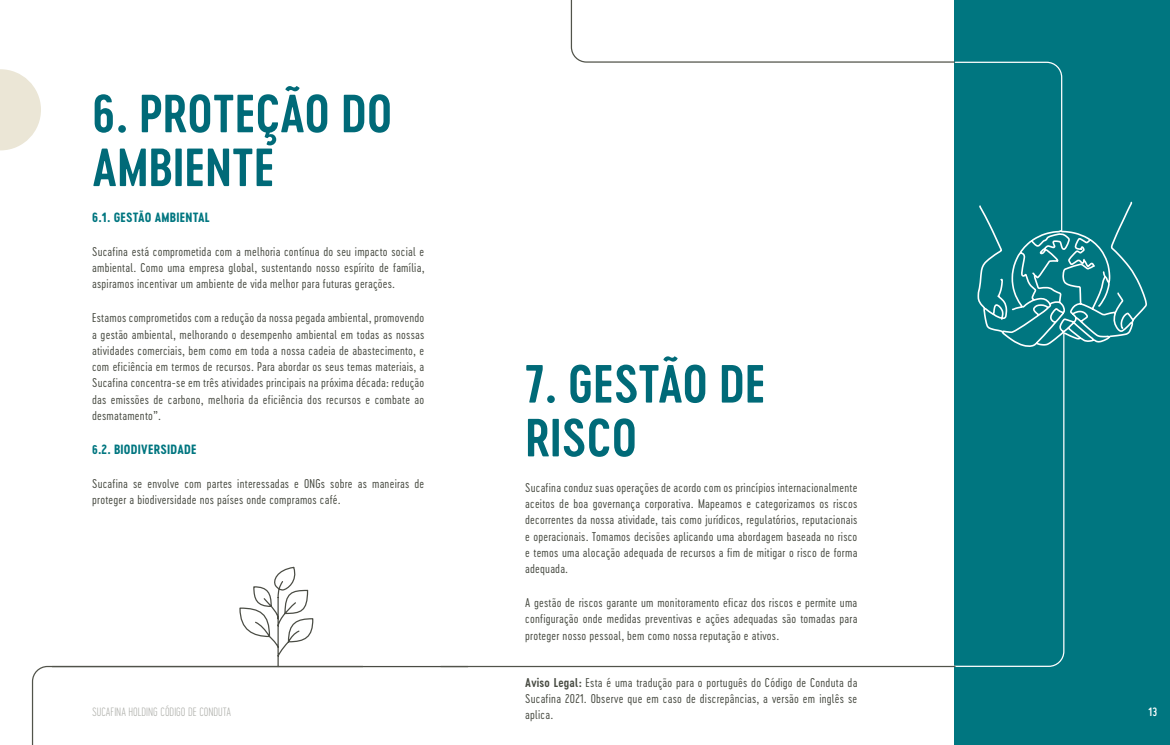
<style>
.page{position:relative;width:1170px;height:745px;background:#fff}
.page>*{position:absolute;margin:0;border:0;box-sizing:border-box;transform-origin:0 0}
.t1{font:50px/53.8px "Cervo Neue Semi Bold Neue";color:#006a78}
.t2{font:12.5px "Cervo Neue Bold Neue";letter-spacing:.02em;color:#007680}
.t3{font:11.88px/16.2px "Cervo Neue Light Neue";letter-spacing:.02em;color:#484b42;text-align:justify}
.t4{font:11.25px "Cervo Neue Thin Neue";color:#afb0ab}
.t5{font:11.25px "Cervo Neue Medium Neue";color:#fff}
.s1{font-size:11.88px}
.s2{font-family:"Cervo Neue Semi Bold Neue"}
</style>
<div class="page">
<svg style="left:0;top:69px;width:41px;height:81px"></svg>
<hr style="left:1169px;top:678px;width:1px;height:66px;background:#006a78">
<div style="left:954px;top:0;width:215px;height:744px;background:#007680"></div>
<svg style="left:937px;top:348px;width:127px;height:319px"></svg>
<svg style="left:570px;top:0;width:577px;height:348px"></svg>
<svg style="left:239px;top:566px;width:230px;height:101px"></svg>
<svg style="left:31px;top:664px;width:333px;height:80px"></svg>
<hr style="left:440px;top:665px;width:515px;height:1px;background:#51534a">
<h1 class="t1" style="left:92px;top:87px;width:301px">6. PROTEÇÃO DO<br>AMBIENTE</h1>
<p class="t2" style="left:92px;top:208px;width:119px">6.1. GESTÃO AMBIENTAL</p>
<p class="t3" style="left:92px;top:243px;width:333px">Sucafina está comprometida com a melhoria contínua do seu impacto social e ambiental. Como uma empresa global, sustentando nosso espírito de família, aspiramos incentivar um ambiente de vida melhor para futuras gerações.</p>
<p class="t3" style="left:92px;top:309px;width:333px">Estamos comprometidos com a redução da nossa pegada ambiental, promovendo a gestão ambiental, melhorando o desempenho ambiental em todas as nossas atividades comerciais, bem como em toda a nossa cadeia de abastecimento, e com eficiência em termos de recursos. Para abordar os seus temas materiais, a Sucafina concentra-se em três atividades principais na próxima década: redução das emissões de carbono, melhoria da eficiência dos recursos e combate ao desmatamento”.</p>
<p class="t2" style="left:92px;top:440px;width:106px"><span class="s1">6</span>.2. BIODIVERSIDADE</p>
<p class="t3" style="left:92px;top:475px;width:333px">Sucafina se envolve com partes interessadas e ONGs sobre as maneiras de proteger a biodiversidade nos países onde compramos café.</p>
<h1 class="t1" style="left:525px;top:356px;width:242px">7. GESTÃO DE<br>RISCO</h1>
<p class="t3" style="left:525px;top:479px;width:333px">Sucafina conduz suas operações de acordo com os princípios internacionalmente aceitos de boa governança corporativa. Mapeamos e categorizamos os riscos decorrentes da nossa atividade, tais como jurídicos, regulatórios, reputacionais e operacionais. Tomamos decisões aplicando uma abordagem baseada no risco e temos uma alocação adequada de recursos a fim de mitigar o risco de forma adequada.</p>
<p class="t3" style="left:525px;top:594px;width:333px">A gestão de riscos garante um monitoramento eficaz dos riscos e permite uma configuração onde medidas preventivas e ações adequadas são tomadas para proteger nosso pessoal, bem como nossa reputação e ativos.</p>
<p class="t3" style="left:525px;top:673px;width:333px"><span class="s2">Aviso Legal:</span> Esta é uma tradução para o português do Código de Conduta da Sucafina 2021. Observe que em caso de discrepâncias, a versão em inglês se aplica.</p>
<p class="t4" style="left:92px;top:704px;width:140px">SUCAFINA HOLDING CÓDIGO DE CONDUTA</p>
<p class="t5" style="left:1148px;top:704px;width:10px">13</p>
</div>
